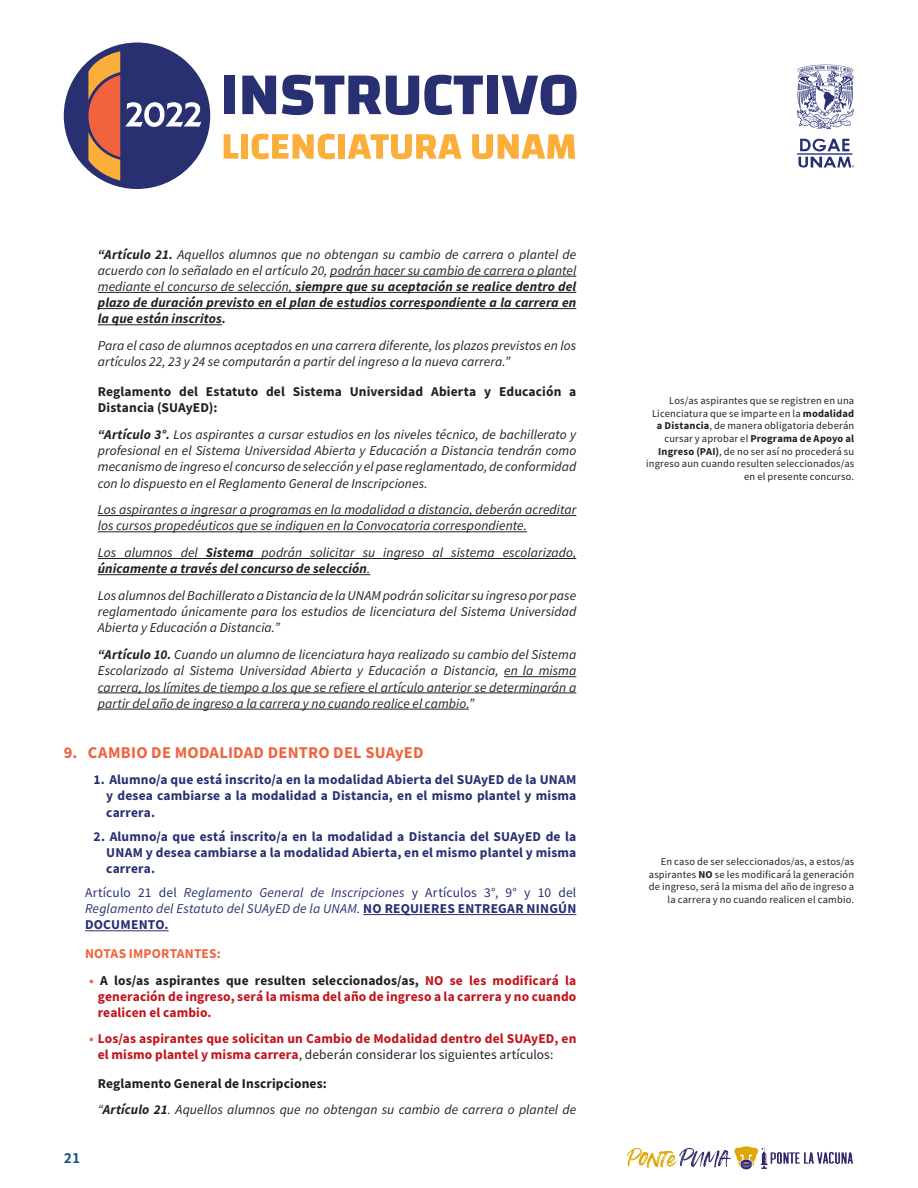
<style>
.page{position:relative;width:918px;height:1188px;background:#fff}
.page>*{position:absolute;margin:0;border:0;box-sizing:border-box;transform-origin:0 0}
.Texto_negro{font:700 16.5px "Source Sans Pro";letter-spacing:.015em;color:#f1633e}
.t1{font:700 15px "Gandhi Sans";color:#054d87}
.t2{font:italic 13.5px/16.2px "Source Sans Pro";letter-spacing:.005em;color:#231f20;text-align:justify}
.t3{font:700 13.5px/16.2px "Source Sans Pro";letter-spacing:.01em;color:#283072;text-align:justify}
.t4{font:700 13.5px/16.2px "Source Sans Pro";letter-spacing:.01em;color:#c4121a}
.t5{font:700 13.5px/16.2px "Source Sans Pro";letter-spacing:.01em;color:#231f20}
.t6{font:italic 13.5px/16.2px "Source Sans Pro";letter-spacing:.01em;color:#283072}
.t7{font:italic 700 13.5px/16.2px "Source Sans Pro";letter-spacing:.01em;color:#231f20}
.t8{font:13.5px "Source Sans Pro";letter-spacing:.01em;color:#283072}
.t9{font:700 13.5px "Source Sans Pro";letter-spacing:.015em;color:#f1633d}
.Texto_negro-2{font:10.5px/12.6px "Source Sans Pro";letter-spacing:.015em;color:#231f20;text-align:right}
.s1{font-weight:700}
.s2{font-weight:400}
.s3{font-style:normal}
.s4{font-weight:700;font-style:normal}
.s5{color:#f1633d}
.s6{font-weight:400;color:#231f20}
</style>
<div class="page">
<div style="left:224px;top:76px;width:11px;height:38px;background:#283072"></div>
<svg style="left:242px;top:76px;width:34px;height:38px"></svg>
<svg style="left:282px;top:75px;width:201px;height:40px"></svg>
<div style="left:487px;top:76px;width:11px;height:38px;background:#283072"></div>
<svg style="left:502px;top:75px;width:75px;height:40px"></svg>
<svg style="left:224px;top:134px;width:14px;height:25px"></svg>
<div style="left:241px;top:134px;width:7px;height:25px;background:#fbae39"></div>
<svg style="left:252px;top:134px;width:83px;height:25px"></svg>
<div style="left:338px;top:134px;width:7px;height:25px;background:#fbae39"></div>
<svg style="left:348px;top:134px;width:114px;height:25px"></svg>
<svg style="left:472px;top:134px;width:103px;height:25px"></svg>
<div style="left:64px;top:43px;width:146px;height:146px;background:#283072;border-radius:50%"></div>
<svg style="left:88px;top:51px;width:113px;height:130px"></svg>
<hr style="left:797px;top:153px;width:55px;height:2px;background:#283072">
<svg style="left:798px;top:139px;width:56px;height:29px"></svg>
<svg style="left:797px;top:65px;width:57px;height:64px"></svg>
<img style="left:627px;top:1146px;width:226px;height:23px">
<hr style="left:330px;top:276px;width:246px;height:1px;background:#231f20">
<hr style="left:98px;top:292px;width:478px;height:1px;background:#231f20">
<hr style="left:98px;top:308px;width:478px;height:1px;background:#231f20">
<hr style="left:98px;top:324px;width:124px;height:1px;background:#231f20">
<hr style="left:98px;top:515px;width:478px;height:1px;background:#231f20">
<hr style="left:98px;top:531px;width:429px;height:1px;background:#231f20">
<hr style="left:98px;top:558px;width:478px;height:1px;background:#231f20">
<hr style="left:98px;top:574px;width:272px;height:1px;background:#231f20">
<hr style="left:504px;top:676px;width:72px;height:1px;background:#231f20">
<hr style="left:98px;top:693px;width:478px;height:1px;background:#231f20">
<hr style="left:98px;top:709px;width:371px;height:1px;background:#231f20">
<hr style="left:363px;top:914px;width:213px;height:1px;background:#283072">
<hr style="left:85px;top:930px;width:84px;height:1px;background:#283072">
<p class="Texto_negro" style="left:64px;top:741px;width:15px">9.</p>
<p class="t2" style="left:98px;top:246px;width:480px"><span class="s1">“Artículo 21.</span> Aquellos alumnos que no obtengan su cambio de carrera o plantel de acuerdo con lo señalado en el artículo 20, podrán hacer su cambio de carrera o plantel mediante el concurso de selección, <span class="s1">siempre que su aceptación se realice dentro del plazo de duración previsto en el plan de estudios correspondiente laa carrera en la que están inscritos.</span></p>
<p class="t2" style="left:98px;top:337px;width:480px">Para el caso de alumnos aceptados en una carrera diferente, los plazos previstos en los artículos 22, 23 y 24 se computarán a partir del ingreso laa nueva carrera “.</p>
<p class="t5" style="left:569px;top:383px;width:9px">a</p>
<p class="t5" style="left:499px;top:383px;width:64px">Educación</p>
<p class="t5" style="left:293px;top:383px;width:51px">Sistema</p>
<p class="t5" style="left:350px;top:383px;width:75px">Universidad</p>
<p class="t5" style="left:431px;top:383px;width:47px">Abierta</p>
<p class="t5" style="left:98px;top:383px;width:121px">Reglamento<br>Distancia (SUAyED :(</p>
<p class="t2" style="left:98px;top:426px;width:480px"><span class="s1">“Artículo 3°.</span> Los aspirantes a cursar estudios en los niveles técnico, de bachillerato y profesional en el Sistema Universidad Abierta y Educación a Distancia tendrán como mecanismodeingresoelconcursodeselecciónyelpasereglamentado,deconformidad con lo dispuesto en el Reglamento General de Inscripciones.</p>
<p class="t2" style="left:98px;top:502px;width:480px">Los aspirantes a ingresar a programas en la modalidad a distancia, deberán acreditar los cursos propedéuticos que se indiquen en la Convocatoria correspondiente.</p>
<p class="t2" style="left:503px;top:544px;width:75px">escolarizado,</p>
<p class="t5" style="left:179px;top:383px;width:20px">del</p>
<p class="t5" style="left:266px;top:383px;width:20px">del</p>
<p class="t5" style="left:206px;top:383px;width:54px">Estatuto</p>
<p class="t5" style="left:484px;top:383px;width:9px">y</p>
<p class="t2" style="left:262px;top:544px;width:42px">podrán</p>
<p class="t7" style="left:206px;top:544px;width:49px">Sistema</p>
<p class="t2" style="left:124px;top:544px;width:50px">alumnos</p>
<p class="t2" style="left:181px;top:544px;width:19px">del</p>
<p class="t2" style="left:310px;top:544px;width:46px">solicitar</p>
<p class="t2" style="left:433px;top:544px;width:12px">al</p>
<p class="t2" style="left:383px;top:544px;width:43px">ingreso</p>
<p class="t2" style="left:451px;top:544px;width:45px">sistema</p>
<p class="t7" style="left:98px;top:544px;width:274px"><span class="s2">Los<br></span>únicamente a través del concurso de selección<span class="s2">.</span></p>
<p class="t2" style="left:98px;top:587px;width:480px">LosalumnosdelBachilleratoaDistanciadelaUNAMpodránsolicitarsuingresoporpase reglamentado únicamente para los estudios de licenciatura del Sistema Universidad Abierta y Educación a Distancia “.</p>
<p class="t2" style="left:98px;top:646px;width:480px"><span class="s1">“Artículo 10.</span> Cuando un alumno de licenciatura haya realizado su cambio del Sistema Escolarizado al Sistema Universidad Abierta y Educación a Distancia, en la misma carrera, los límites de tiempo a los que se refiere el artículo anterior se determinarán a partir del año de ingreso laa carrera y no cuando realice el cambio “.</p>
<p class="Texto_negro" style="left:88px;top:741px;width:337px">CAMBIO DE MODALIDAD DENTRO DEL SUAyED</p>
<p class="t2" style="left:363px;top:544px;width:14px">su</p>
<p class="t3" style="left:106px;top:771px;width:472px;text-indent:-13px">1. Alumno a/ que está inscrito a/ en la modalidad Abierta del SUAyED de la UNAM y desea cambiarse a la modalidad a Distancia, en el mismo plantel y misma carrera.</p>
<p class="t3" style="left:106px;top:828px;width:472px;text-indent:-13px">2. Alumno a/ que está inscrito a/ en la modalidad a Distancia del SUAyED de la UNAM y desea cambiarse laa modalidad Abierta, en el mismo plantel y misma carrera.</p>
<p class="t8" style="left:558px;top:884px;width:20px">del</p>
<p class="t6" style="left:85px;top:884px;width:493px"><span class="s3">Artículo<br></span>Reglamento del Estatuto del SUAyED de la UNAM. <span class="s4">NO REQUIERES ENTREGAR NINGÚN<br>DOCUMENTO.</span></p>
<p class="t9" style="left:85px;top:945px;width:137px">NOTAS IMPORTANTES:</p>
<p class="t4" style="left:565px;top:972px;width:13px">la</p>
<p class="t8" style="left:425px;top:884px;width:53px">Artículos</p>
<p class="t8" style="left:159px;top:884px;width:20px">del</p>
<p class="t6" style="left:184px;top:884px;width:70px">Reglamento</p>
<p class="t6" style="left:259px;top:884px;width:46px">General</p>
<p class="t6" style="left:310px;top:884px;width:15px">de</p>
<p class="t8" style="left:484px;top:884px;width:16px">3°,</p>
<p class="t8" style="left:506px;top:884px;width:13px">9°</p>
<p class="t6" style="left:331px;top:884px;width:75px">Inscripciones</p>
<p class="t8" style="left:138px;top:884px;width:15px">21</p>
<p class="t8" style="left:538px;top:884px;width:15px">10</p>
<p class="t8" style="left:412px;top:884px;width:8px">y</p>
<p class="t8" style="left:524px;top:884px;width:8px">y</p>
<p class="t4" style="left:493px;top:972px;width:68px">modificará</p>
<p class="t5" style="left:156px;top:972px;width:66px">aspirantes</p>
<p class="t5" style="left:312px;top:972px;width:108px">seleccionados/as,</p>
<p class="t5" style="left:114px;top:972px;width:37px">los/as</p>
<p class="t5" style="left:255px;top:972px;width:52px">resulten</p>
<p class="t4" style="left:469px;top:972px;width:19px">les</p>
<p class="t4" style="left:425px;top:972px;width:20px">NO</p>
<p class="t5" style="left:100px;top:972px;width:9px">A</p>
<p class="t5" style="left:226px;top:972px;width:24px">que</p>
<p class="t4" style="left:450px;top:972px;width:15px">se</p>
<p class="t9" style="left:89px;top:971px;width:6px">•</p>
<p class="t4" style="left:98px;top:988px;width:480px">generación de ingreso, será la misma del año de ingreso laa carrera y no cuando realicen el cambio.</p>
<p class="t4" style="left:98px;top:1030px;width:480px;text-indent:-9px"><span class="s5">•</span> Los/as aspirantes que solicitan un Cambio de Modalidad dentro del SUAyED, en el mismo plantel y misma carrera<span class="s6">, deberán considerar los siguientes artículos:</span></p>
<p class="t5" style="left:98px;top:1076px;width:231px">Reglamento General de Inscripciones:</p>
<p class="t2" style="left:98px;top:1101px;width:480px">“<span class="s1">Artículo 21</span>. Aquellos alumnos que no obtengan su cambio de carrera o plantel de</p>
<p class="t1" style="left:64px;top:1150px;width:18px">21</p>
<p class="Texto_negro-2" style="left:646px;top:394px;width:210px">Los/as aspirantes que se registren en una Licenciatura que se imparte en la <span class="s1">modalidad a Distancia</span>, de manera obligatoria deberán cursar y aprobar el <span class="s1">Programa de Apoyo al Ingreso (PAI</span> ,<span class="s1">)</span> de no ser así no procederá su ingreso aun cuando resulten seleccionados/as en el presente concurso.</p>
<p class="Texto_negro-2" style="left:649px;top:855px;width:207px">En caso de ser seleccionados/as a, estos/as aspirantes <span class="s1">NO</span> se les modificará la generación de ingreso, será la misma del año de ingreso a la carrera y no cuando realicen el cambio.</p>
</div>
